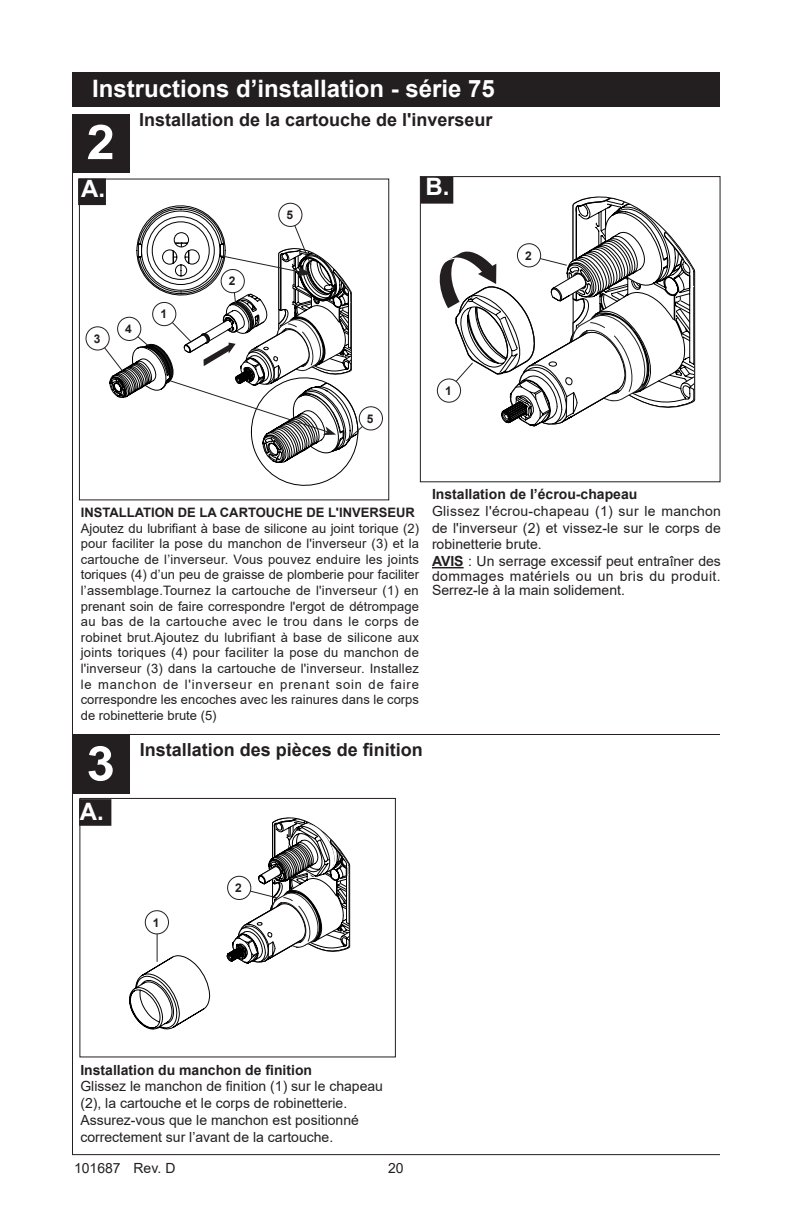
<style>
.page{position:relative;width:792px;height:1224px;background:#fff}
.page>*{position:absolute;margin:0;border:0;box-sizing:border-box;transform-origin:0 0}
.t1{font:700 48px "Arial";color:#fff;scale:1.06 1}
.t2{font:700 24px "Arial";color:#fff}
.t3{font:700 18px "Arial";color:#231f20}
.t4{font:14px/16.8px "Arial";color:#231f20}
.t5{font:14px/14.6px "Arial";letter-spacing:.03em;color:#231f20}
.t6{font:700 14px "Arial";color:#231f20}
.t7{font:13px/15.6px "Arial";color:#231f20;text-align:justify}
.t8{font:700 13px "Arial";color:#231f20}
.t9{font:700 12px "Arial";color:#231f20}
.s1{font-weight:700}
</style>
<div class="page">
<hr style="left:72px;top:1154px;width:648px;height:1px;background:#231f20">
<div style="left:72px;top:72px;width:648px;height:35px;background:#231f20"></div>
<div style="left:72px;top:114px;width:57px;height:59px;background:#231f20"></div>
<hr style="left:72px;top:124px;width:1px;height:1031px;background:#231f20">
<hr style="left:432px;top:567px;width:32px;height:1px;background:#231f20">
<div style="left:421px;top:178px;width:31px;height:25px;background:#231f20"></div>
<div style="left:420px;top:177px;width:33px;height:27px;border:2px solid #231f20"></div>
<div style="left:79px;top:179px;width:26px;height:25px;background:#231f20"></div>
<div style="left:78px;top:178px;width:28px;height:27px;border:2px solid #231f20"></div>
<div style="left:420px;top:176px;width:300px;height:306px;border:1px solid #231f20"></div>
<svg style="left:86px;top:327px;width:23px;height:23px"></svg>
<div style="left:86px;top:326px;width:24px;height:25px;border:1px solid #231f20;border-radius:50%"></div>
<div style="left:92px;top:332px;width:12px;height:13px;background:#fff"></div>
<svg style="left:440px;top:179px;width:256px;height:248px"></svg>
<svg style="left:437px;top:379px;width:24px;height:23px"></svg>
<div style="left:437px;top:378px;width:24px;height:25px;border:1px solid #231f20;border-radius:50%"></div>
<div style="left:443px;top:384px;width:12px;height:14px;background:#fff"></div>
<svg style="left:97px;top:187px;width:293px;height:299px"></svg>
<div style="left:118px;top:317px;width:23px;height:23px;background:#fff;border-radius:50%"></div>
<div style="left:117px;top:317px;width:24px;height:24px;border:1px solid #231f20;border-radius:50%"></div>
<div style="left:79px;top:798px;width:317px;height:259px;border:1px solid #231f20"></div>
<svg style="left:129px;top:934px;width:82px;height:95px"></svg>
<div style="left:145px;top:910px;width:24px;height:24px;border:1px solid #231f20;border-radius:50%"></div>
<svg style="left:226px;top:817px;width:125px;height:147px"></svg>
<svg style="left:228px;top:876px;width:23px;height:24px"></svg>
<div style="left:227px;top:876px;width:24px;height:24px;border:1px solid #231f20;border-radius:50%"></div>
<div style="left:233px;top:881px;width:12px;height:14px;background:#fff"></div>
<div style="left:80px;top:800px;width:30px;height:25px;background:#231f20"></div>
<div style="left:79px;top:799px;width:32px;height:27px;border:2px solid #231f20"></div>
<div style="left:72px;top:736px;width:57px;height:58px;background:#231f20"></div>
<hr style="left:72px;top:734px;width:648px;height:1px;background:#231f20">
<h2 class="t2" style="left:92px;top:72px;width:404px">Instructions d’installation - série 75</h2>
<h1 class="t1" style="left:87px;top:108px;width:28px">2</h1>
<h3 class="t3" style="left:139px;top:107px;width:355px">Installation de la cartouche de l'inverseur</h3>
<h2 class="t2" style="left:81px;top:172px;width:25px">A.</h2>
<p class="t9" style="left:94px;top:330px;width:8px">3</p>
<p class="t9" style="left:125px;top:320px;width:8px">4</p>
<p class="t9" style="left:160px;top:306px;width:8px">1</p>
<p class="t9" style="left:229px;top:273px;width:8px">2</p>
<p class="t9" style="left:286px;top:206px;width:8px">5</p>
<h2 class="t2" style="left:426px;top:170px;width:25px">B.</h2>
<p class="t9" style="left:367px;top:410px;width:8px">5</p>
<p class="t9" style="left:445px;top:382px;width:8px">1</p>
<p class="t9" style="left:525px;top:247px;width:8px">2</p>
<p class="t8" style="left:81px;top:503px;width:336px">INSTALLATION DE LA CARTOUCHE DE L'INVERSEUR</p>
<p class="t7" style="left:81px;top:520px;width:340px">Ajoutez du lubrifiant à base de silicone au joint torique (2) pour faciliter la pose du manchon de l'inverseur (3) et la cartouche de l’inverseur. Vous pouvez enduire les joints toriques (4) d’un peu de graisse de plomberie pour faciliter l’assemblage.Tournez la cartouche de l'inverseur (1) en prenant soin de faire correspondre l'ergot de détrompage au bas de la cartouche avec le trou dans le corps de robinet brut.Ajoutez du lubrifiant à base de silicone aux joints toriques (4) pour faciliter la pose du manchon de l'inverseur (3) dans la cartouche de l'inverseur. Installez le manchon de l'inverseur en prenant soin de faire correspondre les encoches avec les rainures dans le corps de robinetterie brute (5)</p>
<p class="t6" style="left:432px;top:484px;width:207px">Installation de l’écrou-chapeau</p>
<p class="t4" style="left:432px;top:502px;width:291px">Glissez l'écrou-chapeau (1) sur le manchon de l'inverseur (2) et vissez-le sur le corps de robinetterie brute.<br><span class="s1">AVIS</span> : Un serrage excessif peut entraîner des</p>
<p class="t5" style="left:432px;top:568px;width:290px">dommages matériels ou un bris du produit.<br>Serrez-le à la main solidement.</p>
<h1 class="t1" style="left:87px;top:730px;width:28px">3</h1>
<h3 class="t3" style="left:140px;top:737px;width:285px">Installation des pièces de finition</h3>
<h2 class="t2" style="left:80px;top:794px;width:25px">A.</h2>
<p class="t9" style="left:153px;top:914px;width:8px">1</p>
<p class="t9" style="left:235px;top:880px;width:8px">2</p>
<p class="t6" style="left:80px;top:1060px;width:233px">Installation du manchon de finition</p>
<p class="t4" style="left:80px;top:1078px;width:304px">Glissez le manchon de finition (1) sur le chapeau (2), la cartouche et le corps de robinetterie.<br>Assurez-vous que le manchon est positionné correctement sur l’avant de la cartouche.</p>
<p class="t4" style="left:74px;top:1159px;width:103px">101687 Rev. D</p>
<p class="t4" style="left:388px;top:1160px;width:17px">20</p>
</div>
